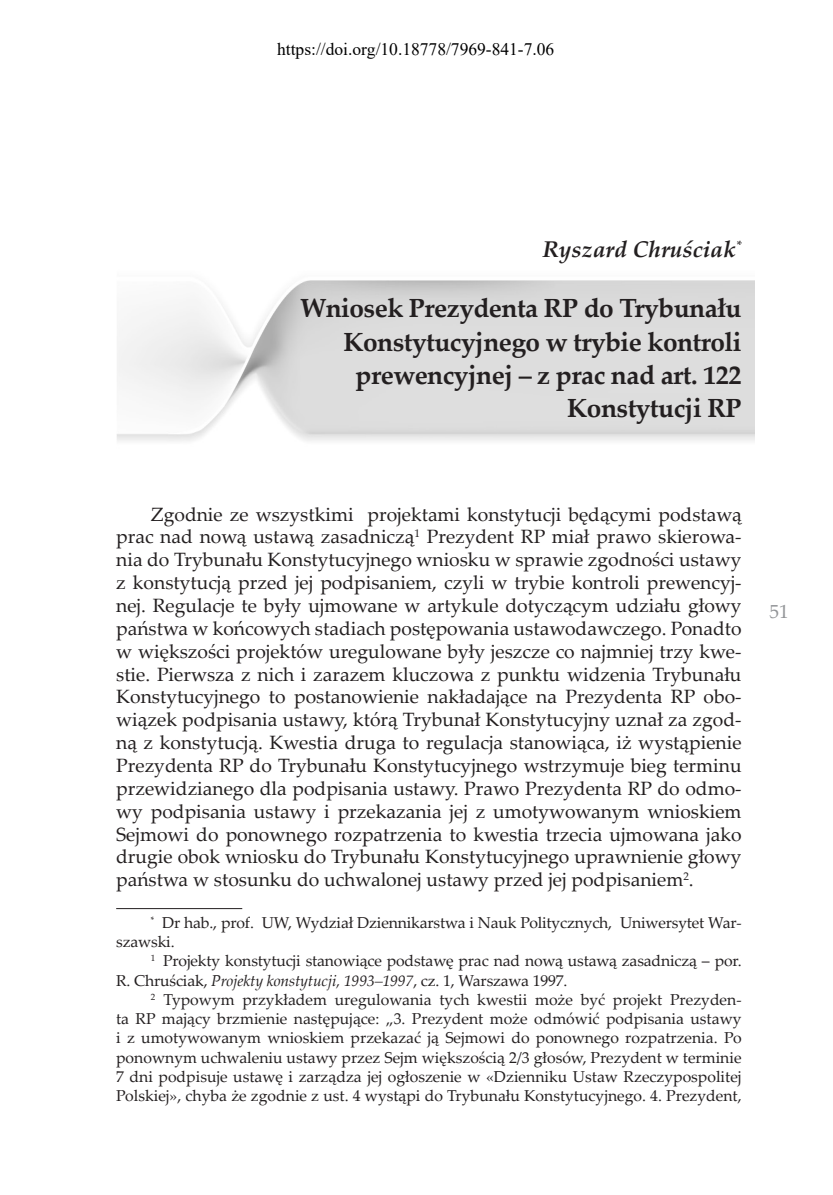
<style>
.page{position:relative;width:833px;height:1195px;background:#fff}
.page>*{position:absolute;margin:0;border:0;box-sizing:border-box;transform-origin:0 0}
.t1{font:700 26.25px/33.2px "Palatino Linotype";letter-spacing:-.02em;color:#231f20;text-align:right}
.t2{font:italic 700 22.75px "Palatino Linotype";color:#231f20}
.t3{font:19.25px/22.9px "Palatino Linotype";color:#231f20;text-align:justify}
.t4{font:19.25px "Palatino Linotype";color:#939598}
.t5{font:17.5px "Times New Roman";color:#000}
.t6{font:15.75px/19.2px "Palatino Linotype";letter-spacing:-.01em;color:#231f20}
.s1{font-style:italic}
</style>
<div class="page">
<hr style="left:116px;top:908px;width:126px;height:1px;background:#231f20">
<p class="t5" style="left:277px;top:40px;width:278px">https://doi.org/10.18778/7969-841-7.06</p>
<p class="t2" style="left:542px;top:233px;width:201px">Ryszard Chruściak<sup>*</sup></p>
<h1 class="t1" style="left:300px;top:291px;width:443px">Wniosek Prezydenta RP do Trybunału<br>Konstytucyjnego w trybie kontroli prewencyjnej – z prac nad art. 122<br>Konstytucji RP</h1>
<p class="t3" style="left:116px;top:502px;width:627px;text-indent:35px">Zgodnie ze wszystkimi projektami konstytucji będącymi podstawą prac nad nową ustawą zasadniczą<sup>1</sup> Prezydent RP miał prawo skierowa&shy;nia do Trybunału Konstytucyjnego wniosku w sprawie zgodności ustawy z konstytucją przed jej podpisaniem, czyli w trybie kontroli prewencyj&shy;nej. Regulacje te były ujmowane w artykule dotyczącym udziału głowy państwa w końcowych stadiach postępowania ustawodawczego. Ponadto w większości projektów uregulowane były jeszcze co najmniej trzy kwe&shy;stie. Pierwsza z nich i zarazem kluczowa z punktu widzenia Trybunału Konstytucyjnego to postanowienie nakładające na Prezydenta RP obo&shy;wiązek podpisania ustawy, którą Trybunał Konstytucyjny uznał za zgod&shy;ną z konstytucją. Kwestia druga to regulacja stanowiąca, iż wystąpienie Prezydenta RP do Trybunału Konstytucyjnego wstrzymuje bieg terminu przewidzianego dla podpisania ustawy. Prawo Prezydenta RP do odmo&shy;wy podpisania ustawy i przekazania jej z umotywowanym wnioskiem Sejmowi do ponownego rozpatrzenia to kwestia trzecia ujmowana jako drugie obok wniosku do Trybunału Konstytucyjnego uprawnienie głowy państwa w stosunku do uchwalonej ustawy przed jej podpisaniem<sup>2</sup>.</p>
<p class="t6" style="left:116px;top:912px;width:627px;text-indent:35px"><sup>*</sup> Dr hab., prof. UW, Wydział Dziennikarstwa i Nauk Politycznych, Uniwersytet War&shy;szawski.</p>
<p class="t6" style="left:116px;top:950px;width:627px;text-indent:35px"><sup>1</sup> Projekty konstytucji stanowiące podstawę prac nad nową ustawą zasadniczą – por.<br>R. Chruściak, <span class="s1">Projekty konstytucji, 1993–1997</span>, cz. 1, Warszawa 1997.</p>
<p class="t6" style="left:116px;top:989px;width:627px;text-align:justify;text-indent:35px"><sup>2</sup> Typowym przykładem uregulowania tych kwestii może być projekt Prezyden&shy;ta RP mający brzmienie następujące: „3. Prezydent może odmówić podpisania ustawy i z umotywowanym wnioskiem przekazać ją Sejmowi do ponownego rozpatrzenia. Po ponownym uchwaleniu ustawy przez Sejm większością 2/3 głosów, Prezydent w terminie 7 dni podpisuje ustawę i zarządza jej ogłoszenie w «Dzienniku Ustaw Rzeczypospolitej Polskiej», chyba że zgodnie z ust. 4 wystąpi do Trybunału Konstytucyjnego. 4. Prezydent,</p>
<p class="t4" style="left:769px;top:598px;width:21px">51</p>
</div>
